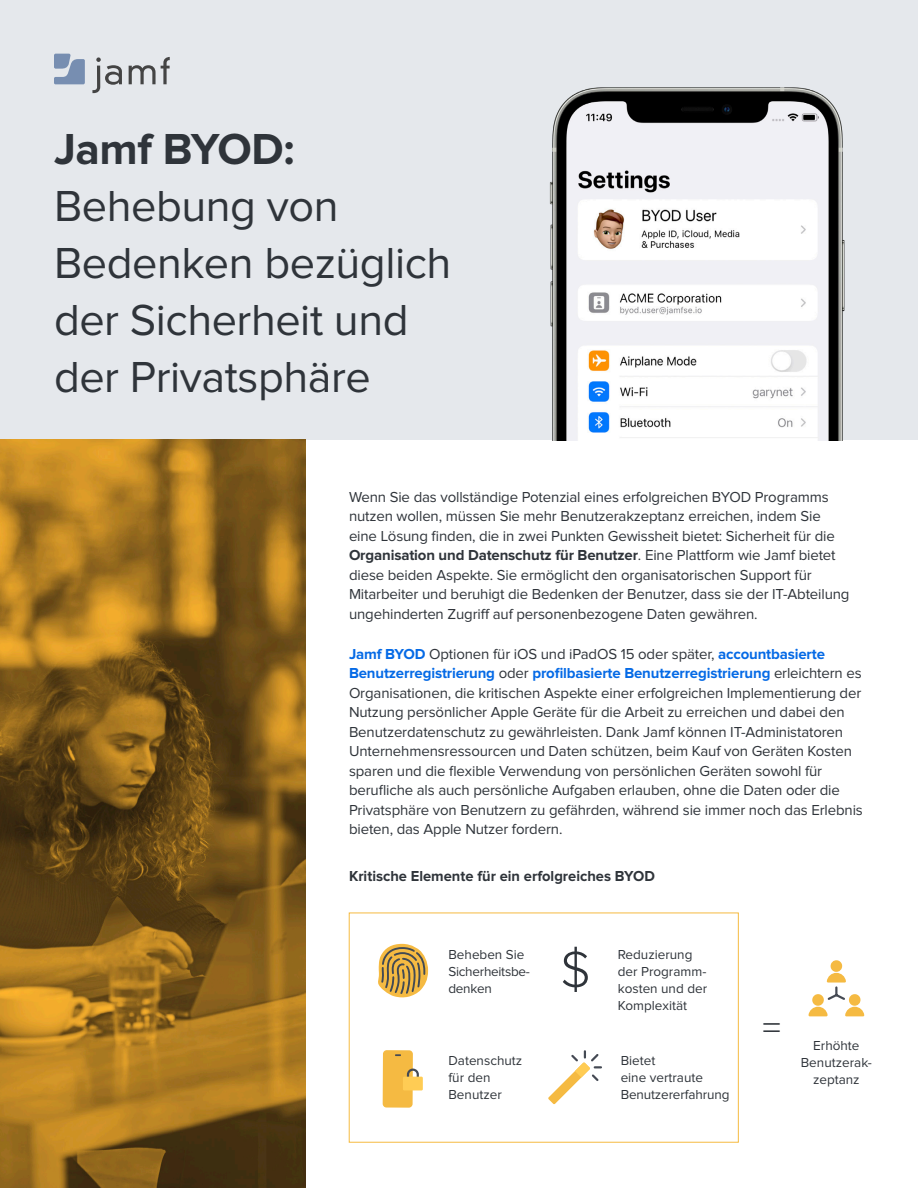
<style>
.page{position:relative;width:918px;height:1188px;background:#fff}
.page>*{position:absolute;margin:0;border:0;box-sizing:border-box;transform-origin:0 0}
.Paragraph_bullet_lis{font:300 52.2px "Proxima Nova";color:#2f343a}
.t1{font:45px/57px "Proxima Nova";letter-spacing:-.01em;color:#2f343a}
.Paragraph_bullet_lis-2{font:300 37.2px "Proxima Nova";color:#2f343a}
.paragraph{font:15px/19.5px "Proxima Nova";letter-spacing:-.01em;color:#2f343a}
.t2{font:700 15px "Proxima Nova";color:#2f343a}
.Paragraph_bullet_lis-3{font:13.5px/17.1px "Proxima Nova";color:#2f343a}
.Paragraph_bullet_lis-4{font:13.5px/17.1px "Proxima Nova";letter-spacing:-.02em;color:#2f343a}
.s1{font-weight:700}
.s2{font-weight:700;color:#056ae6}
</style>
<div class="page">
<div style="left:349px;top:913px;width:390px;height:230px;border:1px solid #f6bb41"></div>
<div style="left:0;top:0;width:918px;height:440px;background:#e5e8ec"></div>
<img style="left:0;top:440px;width:306px;height:748px">
<svg style="left:129px;top:57px;width:41px;height:27px"></svg>
<svg style="left:92px;top:57px;width:30px;height:36px"></svg>
<svg style="left:54px;top:54px;width:31px;height:30px"></svg>
<img style="left:549px;top:87px;width:296px;height:353px">
<svg style="left:808px;top:960px;width:56px;height:56px"></svg>
<svg style="left:378px;top:944px;width:50px;height:54px"></svg>
<svg style="left:548px;top:1050px;width:54px;height:54px"></svg>
<div style="left:383px;top:1050px;width:30px;height:58px;background:#f5ba42;border-radius:4px"></div>
<svg style="left:395px;top:1054px;width:6px;height:2px"></svg>
<svg style="left:406px;top:1067px;width:14px;height:10px"></svg>
<div style="left:403px;top:1077px;width:20px;height:13px;background:#ffcc54"></div>
<p class="t1" style="left:54px;top:123px;width:399px"><span class="s1">Jamf BYOD:<br></span>Behebung von<br>Bedenken bezüglich der Sicherheit und der Privatsphäre</p>
<p class="paragraph" style="left:349px;top:488px;width:502px">Wenn Sie das vollständige Potenzial eines erfolgreichen BYOD Programms nutzen wollen, müssen Sie mehr Benutzerakzeptanz erreichen, indem Sie eine Lösung finden, die in zwei Punkten Gewissheit bietet: Sicherheit für die <span class="s1">Organisation und Datenschutz für Benutzer</span>. Eine Plattform wie Jamf bietet diese beiden Aspekte. Sie ermöglicht den organisatorischen Support für Mitarbeiter und beruhigt die Bedenken der Benutzer, dass sie der IT-Abteilung ungehinderten Zugriff auf personenbezogene Daten gewähren.</p>
<p class="paragraph" style="left:349px;top:645px;width:515px"><span class="s2">Jamf BYOD</span> Optionen für iOS und iPadOS 15 oder später, <span class="s2">accountbasierte Benutzerregistrierung</span> oder <span class="s2">profilbasierte Benutzerregistrierung</span> erleichtern es Organisationen, die kritischen Aspekte einer erfolgreichen Implementierung der Nutzung persönlicher Apple Geräte für die Arbeit zu erreichen und dabei den Benutzerdatenschutz zu gewährleisten. Dank Jamf können IT-Administatoren Unternehmensressourcen und Daten schützen, beim Kauf von Geräten Kosten sparen und die flexible Verwendung von persönlichen Geräten sowohl für berufliche als auch persönliche Aufgaben erlauben, ohne die Daten oder die Privatsphäre von Benutzern zu gefährden, während sie immer noch das Erlebnis bieten, das Apple Nutzer fordern.</p>
<p class="t2" style="left:349px;top:869px;width:307px">Kritische Elemente für ein erfolgreiches BYOD</p>
<p class="Paragraph_bullet_lis-4" style="left:448px;top:947px;width:83px">Beheben Sie<br>Sicherheitsbe&shy;denken</p>
<p class="Paragraph_bullet_lis" style="left:560px;top:946px;width:32px">$</p>
<p class="Paragraph_bullet_lis-3" style="left:618px;top:947px;width:91px">Reduzierung der Programm&shy;kosten und der<br>Komplexität</p>
<p class="Paragraph_bullet_lis-3" style="left:448px;top:1053px;width:75px">Datenschutz für den<br>Benutzer</p>
<p class="Paragraph_bullet_lis-3" style="left:621px;top:1053px;width:110px">Bietet<br>eine vertraute<br>Benutzererfahrung</p>
<p class="Paragraph_bullet_lis-2" style="left:762px;top:1011px;width:20px">=</p>
<p class="Paragraph_bullet_lis-3" style="left:801px;top:1037px;width:73px;text-align:center">Erhöhte<br>Benutzerak&shy;zeptanz</p>
</div>
